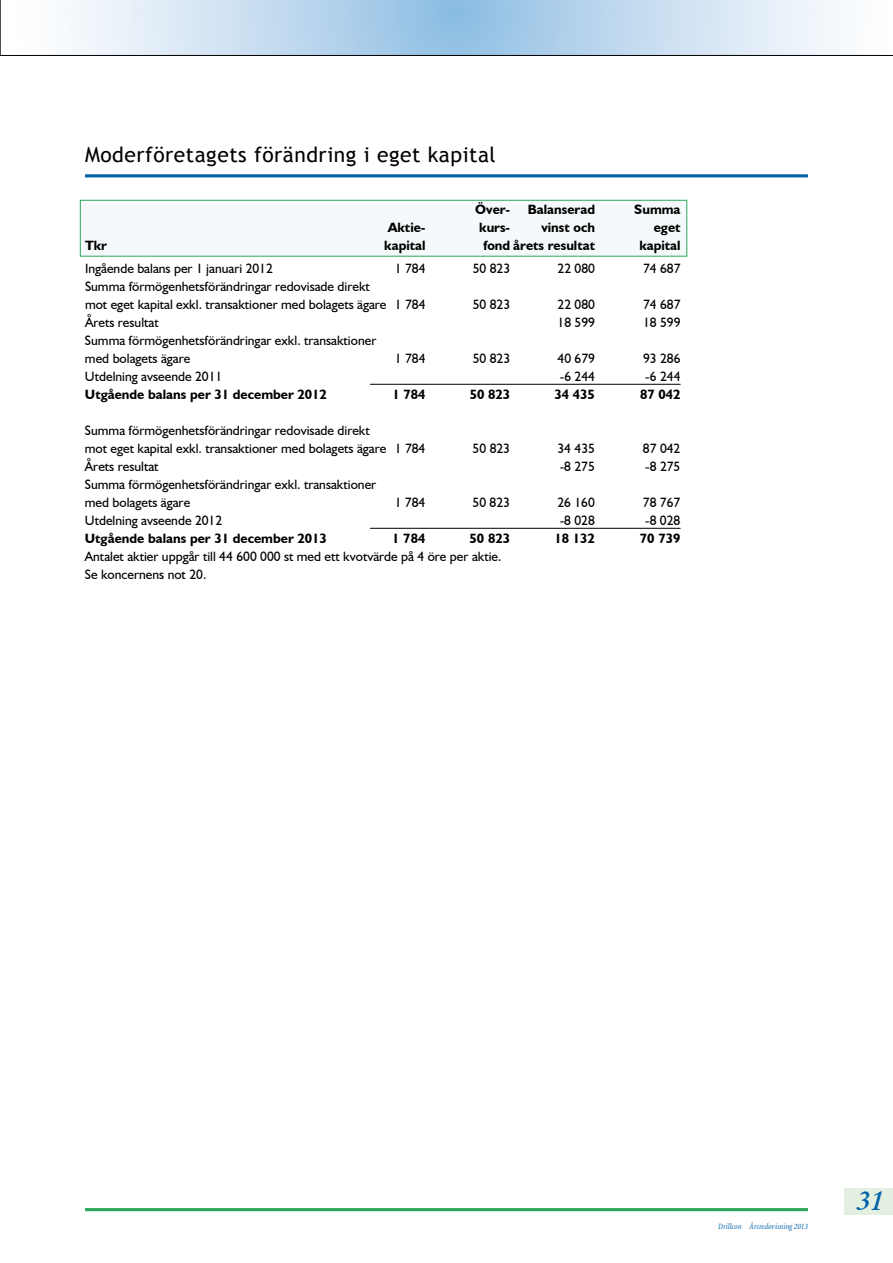
<style>
.page{position:relative;width:893px;height:1263px;background:#fff}
.page>*{position:absolute;margin:0;border:0;box-sizing:border-box;transform-origin:0 0}
.t1{font:italic 700 27px "Original Garamond BT";color:#0062a9}
.t2{font:21px "Trebuchet MS";letter-spacing:.025em;color:#000}
.t3{font:13.5px/18px "Humanist 521 BT";color:#000}
.t4{font:700 13.5px "Humanist 521 BT";color:#000}
.t5{font:italic condensed 8.25px "Minion";letter-spacing:-.005em;color:#0062a9}
</style>
<div class="page">
<svg style="left:0;top:0;width:893px;height:56px"></svg>
<div style="left:844px;top:1188px;width:49px;height:26px;background:#e2efe1"></div>
<div style="left:80px;top:200px;width:607px;height:57px;background:#f5f9fb;border:1px solid #2ea75b"></div>
<hr style="left:370px;top:384px;width:311px;height:1px;background:#000">
<hr style="left:370px;top:528px;width:311px;height:1px;background:#000">
<hr style="left:85px;top:174px;width:723px;height:3px;background:#0062a9">
<hr style="left:85px;top:1208px;width:723px;height:3px;background:#2ea75b">
<h2 class="t2" style="left:85px;top:141px;width:412px">Moderföretagets förändring i eget kapital</h2>
<p class="t4" style="left:475px;top:201px;width:36px">Över-</p>
<p class="t4" style="left:528px;top:201px;width:69px">Balanserad</p>
<p class="t4" style="left:634px;top:201px;width:48px">Summa</p>
<p class="t4" style="left:388px;top:219px;width:39px">Aktie-</p>
<p class="t4" style="left:479px;top:219px;width:33px">kurs-</p>
<p class="t4" style="left:541px;top:219px;width:55px">vinst och</p>
<p class="t4" style="left:654px;top:219px;width:28px">eget</p>
<p class="t4" style="left:85px;top:237px;width:23px">Tkr</p>
<p class="t4" style="left:384px;top:237px;width:43px">kapital</p>
<p class="t4" style="left:483px;top:237px;width:113px">fond årets resultat</p>
<p class="t4" style="left:639px;top:237px;width:43px">kapital</p>
<p class="t3" style="left:85px;top:259px;width:189px">Ingående balans per 1 januari 2012</p>
<p class="t3" style="left:395px;top:259px;width:32px">1 784</p>
<p class="t3" style="left:473px;top:259px;width:39px">50 823</p>
<p class="t3" style="left:558px;top:259px;width:39px">22 080</p>
<p class="t3" style="left:643px;top:259px;width:39px">74 687</p>
<p class="t3" style="left:85px;top:277px;width:342px">Summa förmögenhetsförändringar redovisade direkt<br>mot eget kapital exkl. transaktioner med bolagets ägare 1 784</p>
<p class="t3" style="left:473px;top:295px;width:39px">50 823</p>
<p class="t3" style="left:558px;top:295px;width:39px">22 080</p>
<p class="t3" style="left:643px;top:295px;width:39px">74 687</p>
<p class="t3" style="left:85px;top:313px;width:75px">Årets resultat</p>
<p class="t3" style="left:558px;top:313px;width:39px">18 599</p>
<p class="t3" style="left:643px;top:313px;width:39px">18 599</p>
<p class="t3" style="left:85px;top:331px;width:293px">Summa förmögenhetsförändringar exkl. transaktioner med bolagets ägare</p>
<p class="t3" style="left:395px;top:349px;width:32px">1 784</p>
<p class="t3" style="left:473px;top:349px;width:39px">50 823</p>
<p class="t3" style="left:557px;top:349px;width:39px">40 679</p>
<p class="t3" style="left:643px;top:349px;width:39px">93 286</p>
<p class="t3" style="left:85px;top:367px;width:139px">Utdelning avseende 2011</p>
<p class="t3" style="left:560px;top:367px;width:37px">-6 244</p>
<p class="t3" style="left:645px;top:367px;width:37px">-6 244</p>
<p class="t4" style="left:85px;top:386px;width:244px">Utgående balans per 31 december 2012</p>
<p class="t4" style="left:392px;top:386px;width:35px">1 784</p>
<p class="t4" style="left:470px;top:386px;width:42px">50 823</p>
<p class="t4" style="left:554px;top:386px;width:42px">34 435</p>
<p class="t4" style="left:640px;top:386px;width:42px">87 042</p>
<p class="t3" style="left:85px;top:421px;width:342px">Summa förmögenhetsförändringar redovisade direkt<br>mot eget kapital exkl. transaktioner med bolagets ägare 1 784</p>
<p class="t3" style="left:473px;top:439px;width:39px">50 823</p>
<p class="t3" style="left:557px;top:439px;width:39px">34 435</p>
<p class="t3" style="left:643px;top:439px;width:39px">87 042</p>
<p class="t3" style="left:85px;top:457px;width:75px">Årets resultat</p>
<p class="t3" style="left:560px;top:457px;width:37px">-8 275</p>
<p class="t3" style="left:645px;top:457px;width:37px">-8 275</p>
<p class="t3" style="left:85px;top:475px;width:293px">Summa förmögenhetsförändringar exkl. transaktioner med bolagets ägare</p>
<p class="t3" style="left:395px;top:493px;width:32px">1 784</p>
<p class="t3" style="left:473px;top:493px;width:39px">50 823</p>
<p class="t3" style="left:557px;top:493px;width:39px">26 160</p>
<p class="t3" style="left:643px;top:493px;width:39px">78 767</p>
<p class="t3" style="left:85px;top:511px;width:139px">Utdelning avseende 2012</p>
<p class="t3" style="left:560px;top:511px;width:37px">-8 028</p>
<p class="t3" style="left:645px;top:511px;width:37px">-8 028</p>
<p class="t4" style="left:85px;top:530px;width:244px">Utgående balans per 31 december 2013</p>
<p class="t4" style="left:392px;top:530px;width:35px">1 784</p>
<p class="t4" style="left:470px;top:530px;width:42px">50 823</p>
<p class="t4" style="left:554px;top:530px;width:42px">18 132</p>
<p class="t4" style="left:640px;top:530px;width:42px">70 739</p>
<p class="t3" style="left:85px;top:547px;width:418px">Antalet aktier uppgår till 44 600 000 st med ett kvotvärde på 4 öre per aktie.<br>Se koncernens not 20.</p>
<p class="t5" style="left:718px;top:1222px;width:91px">Drillcon Årsredovisning 2013</p>
<h1 class="t1" style="left:857px;top:1184px;width:28px">31</h1>
</div>
